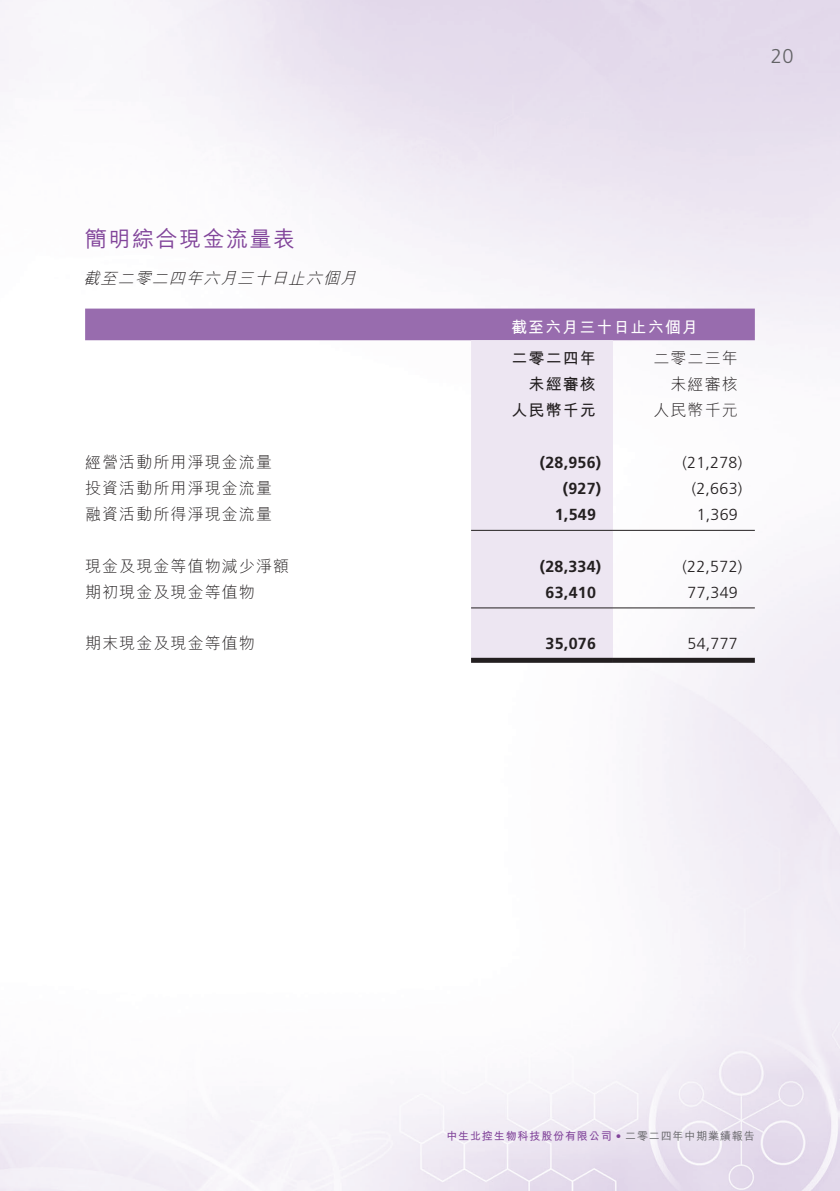
<style>
.page{position:relative;width:840px;height:1191px;background:#fff}
.page>*{position:absolute;margin:0;border:0;box-sizing:border-box;transform-origin:0 0}
.t1{font:500 22px "M Hei HK";letter-spacing:.07em;color:#81449a}
.t2{font:300 20px "Frutiger LT Std";color:#636366}
.t3{font:300 16px "M Hei HK";letter-spacing:.065em;color:#231f20}
.t4{font:300 16px "Frutiger LT Std";letter-spacing:.015em;color:#231f20}
.t5{font:700 16px "Frutiger LT Std";letter-spacing:.015em;color:#231f20}
.t6{font:italic 300 16px "M Hei HK";color:#231f20}
.t7{font:700 16px "M Hei HK";letter-spacing:.065em;color:#231f20}
.t8{font:700 16px "M Hei HK";letter-spacing:.065em;color:#fff}
.t9{font:700 11px "M Hei HK";letter-spacing:.08em;color:#81449a}
.s1{font-family:"Frutiger LT Std"}
.s2{font-weight:500;color:#636366}
</style>
<div class="page">
<img style="left:0;top:0;width:839px;height:1191px">
<div style="left:85px;top:308px;width:669px;height:32px;background:#986cae"></div>
<div style="left:471px;top:340px;width:141px;height:318px;background:#ede6f2"></div>
<hr style="left:471px;top:530px;width:141px;height:1px;background:#231f20">
<hr style="left:612px;top:530px;width:142px;height:1px;background:#231f20">
<hr style="left:471px;top:607px;width:141px;height:1px;background:#231f20">
<hr style="left:612px;top:607px;width:142px;height:1px;background:#231f20">
<div style="left:471px;top:658px;width:141px;height:5px;background:#231f20"></div>
<div style="left:612px;top:658px;width:142px;height:5px;background:#231f20"></div>
<p class="t2" style="left:770px;top:45px;width:24px">20</p>
<h1 class="t1" style="left:85px;top:222px;width:211px">簡明綜合現金流量表</h1>
<p class="t6" style="left:83px;top:270px;width:278px">截至二零二四年六月三十日止六個月</p>
<p class="t8" style="left:510px;top:315px;width:188px">截至六月三十日止六個月</p>
<p class="t3" style="left:653px;top:350px;width:86px">二零二三年</p>
<p class="t7" style="left:511px;top:347px;width:86px">二零二四年</p>
<p class="t7" style="left:528px;top:373px;width:69px">未經審核</p>
<p class="t3" style="left:670px;top:376px;width:69px">未經審核</p>
<p class="t7" style="left:511px;top:399px;width:86px">人民幣千元</p>
<p class="t3" style="left:653px;top:402px;width:86px">人民幣千元</p>
<p class="t3" style="left:85px;top:454px;width:188px">經營活動所用淨現金流量</p>
<p class="t5" style="left:539px;top:453px;width:63px">)28,956(</p>
<p class="t4" style="left:682px;top:454px;width:61px">)21,278(</p>
<p class="t3" style="left:85px;top:480px;width:188px">投資活動所用淨現金流量</p>
<p class="t5" style="left:562px;top:479px;width:40px">)927(</p>
<p class="t4" style="left:691px;top:480px;width:52px">)2,663(</p>
<p class="t3" style="left:85px;top:506px;width:188px">融資活動所得淨現金流量</p>
<p class="t5" style="left:554px;top:505px;width:43px">1,549</p>
<p class="t4" style="left:696px;top:506px;width:43px">1,369</p>
<p class="t3" style="left:85px;top:558px;width:205px">現金及現金等值物減少淨額</p>
<p class="t5" style="left:539px;top:557px;width:63px">)28,334(</p>
<p class="t4" style="left:682px;top:557px;width:61px">)22,572(</p>
<p class="t3" style="left:85px;top:584px;width:171px">期初現金及現金等值物</p>
<p class="t5" style="left:545px;top:583px;width:52px">63,410</p>
<p class="t4" style="left:687px;top:583px;width:52px">77,349</p>
<p class="t3" style="left:85px;top:635px;width:171px">期末現金及現金等值物</p>
<p class="t5" style="left:545px;top:634px;width:52px">35,076</p>
<p class="t4" style="left:687px;top:635px;width:52px">54,777</p>
<p class="t9" style="left:446px;top:1128px;width:310px">中生北控生物科技股份有限公司 <span class="s1">•</span> <span class="s2">二零二四年中期業績報告</span></p>
</div>
